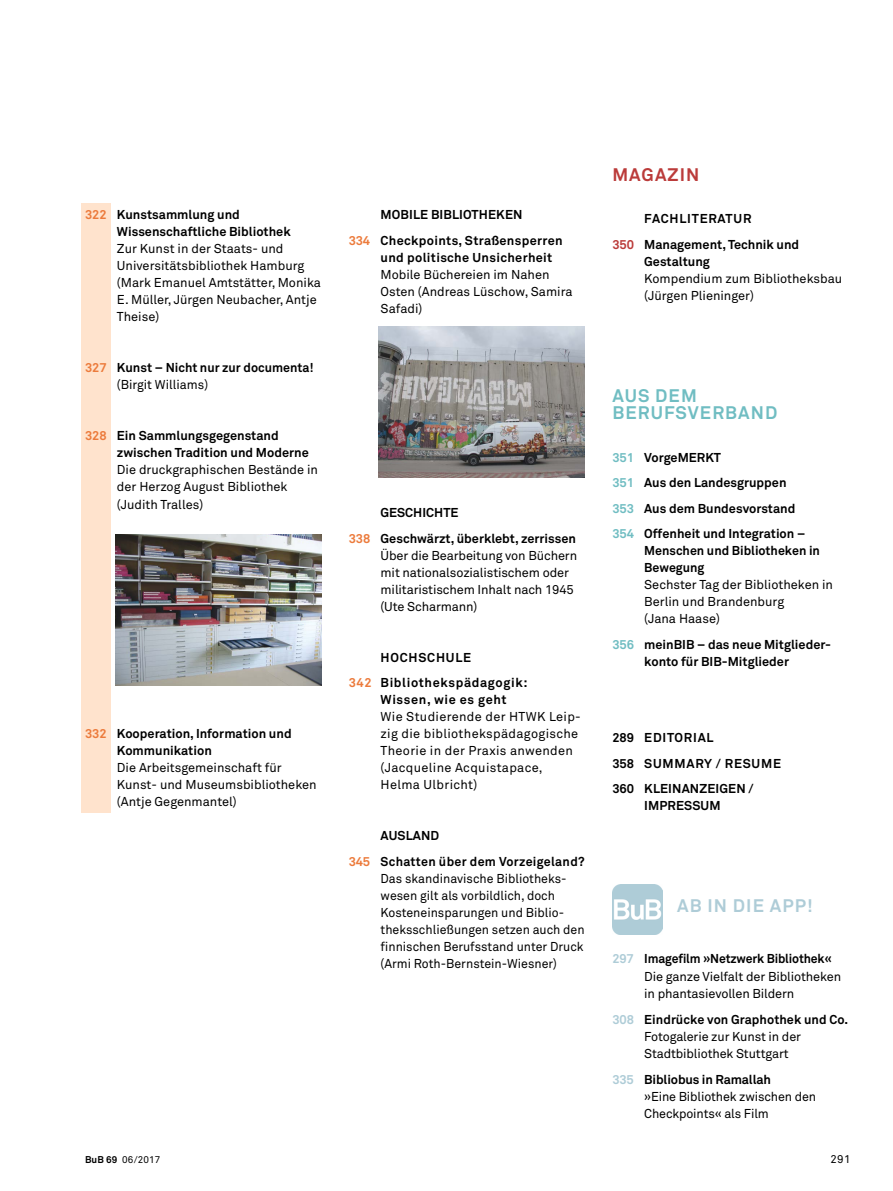
<style>
.page{position:relative;width:893px;height:1191px;background:#fff}
.page>*{position:absolute;margin:0;border:0;box-sizing:border-box;transform-origin:0 0}
.t1{font:700 18px/17px "Akkurat Pro";letter-spacing:.06em;color:#70bdc2}
.t2{font:700 18px "Akkurat Pro";letter-spacing:.06em;color:#aeccd7}
.t3{font:700 18px "Akkurat Pro";letter-spacing:.06em;color:#bb3b3a}
.t4{font:12.75px/17px "Akkurat Pro";color:#000}
.t5{font:700 12.75px/17px "Akkurat Pro";color:#000}
.t6{font:12.75px/17px "Akkurat Pro";letter-spacing:.025em;color:#000}
.t7{font:700 12.75px/25.5px "Akkurat Pro";letter-spacing:.025em;color:#000}
.t8{font:700 12.75px/25.5px "Akkurat Pro";letter-spacing:.05em;color:#000}
.t9{font:700 12.75px/25.5px "Akkurat Pro";letter-spacing:.02em;color:#000}
.t10{font:700 12.75px/25.5px "Akkurat Pro";letter-spacing:.035em;color:#000}
.t11{font:11.25px "Akkurat Pro";color:#000}
.t12{font:9.75px "Akkurat Pro";letter-spacing:.01em;color:#000}
.s1{color:#ec7b3c}
.s2{font-weight:400}
.s3{color:#bb3b3a}
.s4{color:#70bdc2}
.s5{font-weight:700;color:#aeccd7}
.s6{font-weight:700}
</style>
<div class="page">
<div style="left:81px;top:203px;width:30px;height:610px;background:#ffe3cd"></div>
<img style="left:379px;top:326px;width:206px;height:152px">
<img style="left:115px;top:534px;width:206px;height:151px">
<img style="left:613px;top:884px;width:50px;height:50px">
<p class="t5" style="left:117px;top:206px;width:175px;text-indent:-32px"><span class="s1">322</span> Kunstsammlung und<br>Wissenschaftliche Bibliothek</p>
<p class="t4" style="left:117px;top:240px;width:206px">Zur Kunst in der Staats- und<br>Universitätsbibliothek Hamburg (Mark Emanuel Amtstätter, Monika<br>E. Müller, Jürgen Neubacher, Antje<br>Theise)</p>
<p class="t5" style="left:117px;top:359px;width:198px;text-indent:-32px"><span class="s1">327</span> Kunst – Nicht nur zur documenta! <span class="s2">(Birgit Williams)</span></p>
<p class="t5" style="left:117px;top:427px;width:193px;text-indent:-32px"><span class="s1">328</span> Ein Sammlungsgegenstand zwischen Tradition und Moderne</p>
<p class="t4" style="left:117px;top:461px;width:203px">Die druckgraphischen Bestände in der Herzog August Bibliothek (Judith Tralles)</p>
<p class="t5" style="left:117px;top:725px;width:176px;text-indent:-32px"><span class="s1">332</span> Kooperation, Information und<br>Kommunikation</p>
<p class="t4" style="left:117px;top:759px;width:201px">Die Arbeitsgemeinschaft für<br>Kunst- und Museumsbibliotheken (Antje Gegenmantel)</p>
<p class="t9" style="left:349px;top:202px;width:215px;text-indent:32px">MOBILE BIBLIOTHEKEN<br><span class="s1">334</span> Checkpoints, Straßensperren</p>
<p class="t7" style="left:381px;top:244px;width:173px">und politische Unsicherheit</p>
<p class="t4" style="left:381px;top:266px;width:194px">Mobile Büchereien im Nahen<br>Osten (Andreas Lüschow, Samira<br>Safadi)</p>
<h1 class="t3" style="left:612px;top:163px;width:88px">MAGAZIN</h1>
<p class="t5" style="left:612px;top:206px;width:188px;line-height:25.5px;text-indent:32px">FACHLITERATUR<br><span class="s3">350</span> Management, Technik und</p>
<p class="t5" style="left:644px;top:253px;width:67px">Gestaltung</p>
<p class="t4" style="left:644px;top:270px;width:200px">Kompendium zum Bibliotheksbau (Jürgen Plieninger)</p>
<p class="t5" style="left:349px;top:499px;width:229px;line-height:25.5px;text-indent:32px">GESCHICHTE<br><span class="s1">338</span> Geschwärzt, überklebt, zerrissen</p>
<p class="t4" style="left:381px;top:546px;width:198px">Über die Bearbeitung von Büchern mit nationalsozialistischem oder militaristischem Inhalt nach 1945 (Ute Scharmann)</p>
<p class="t8" style="left:349px;top:644px;width:180px;text-indent:32px">HOCHSCHULE<br><span class="s1">342</span> Bibliothekspädagogik:</p>
<p class="t8" style="left:381px;top:687px;width:128px">Wissen, wie es geht</p>
<p class="t6" style="left:381px;top:708px;width:202px">Wie Studierende der HTWK Leip&shy;zig die bibliothekspädagogische<br>Theorie in der Praxis anwenden (Jacqueline Acquistapace,<br>Helma Ulbricht)</p>
<p class="t7" style="left:349px;top:823px;width:237px;text-indent:32px">AUSLAND<br><span class="s1">345</span> Schatten über dem Vorzeigeland?</p>
<p class="t4" style="left:381px;top:870px;width:206px">Das skandinavische Bibliotheks&shy;wesen gilt als vorbildlich, doch Kosteneinsparungen und Biblio&shy;theksschließungen setzen auch den finnischen Berufsstand unter Druck (Armi Roth-Bernstein-Wiesner)</p>
<h1 class="t1" style="left:612px;top:387px;width:166px">AUS DEM<br>BERUFSVERBAND</h1>
<p class="t5" style="left:612px;top:444px;width:195px;line-height:25.5px"><span class="s4">351</span> VorgeMERKT<br><span class="s4">351</span> Aus den Landesgruppen<br><span class="s4">353</span> Aus dem Bundesvorstand<br><span class="s4">354</span> Offenheit und Integration –</p>
<p class="t5" style="left:644px;top:542px;width:177px">Menschen und Bibliotheken in<br>Bewegung</p>
<p class="t4" style="left:644px;top:576px;width:190px">Sechster Tag der Bibliotheken in<br>Berlin und Brandenburg<br>(Jana Haase)</p>
<p class="t5" style="left:644px;top:635px;width:188px;text-indent:-32px"><span class="s4">356</span> meinBIB – das neue Mitglieder&shy;konto für BIB-Mitglieder</p>
<p class="t10" style="left:612px;top:725px;width:170px">289 EDITORIAL<br>358 SUMMARY / RESUME<br>360 KLEINANZEIGEN /</p>
<p class="t5" style="left:644px;top:797px;width:78px">IMPRESSUM</p>
<h1 class="t2" style="left:677px;top:895px;width:137px">AB IN DIE APP!</h1>
<p class="t4" style="left:644px;top:950px;width:198px;text-indent:-32px"><span class="s5">297</span> <span class="s6">Imagefilm »Netzwerk Bibliothek«<br></span>Die ganze Vielfalt der Bibliotheken in phantasievollen Bildern</p>
<p class="t4" style="left:644px;top:1011px;width:205px;text-indent:-32px"><span class="s5">308</span> <span class="s6">Eindrücke von Graphothek und Co.<br></span>Fotogalerie zur Kunst in der<br>Stadtbibliothek Stuttgart</p>
<p class="t4" style="left:644px;top:1070px;width:173px;text-indent:-32px"><span class="s5">335</span> <span class="s6">Bibliobus in Ramallah<br></span>»Eine Bibliothek zwischen den<br>Checkpoints« als Film</p>
<p class="t12" style="left:85px;top:1154px;width:77px"><span class="s6">BuB 69</span> 06/2017</p>
<p class="t11" style="left:830px;top:1152px;width:21px">291</p>
</div>
